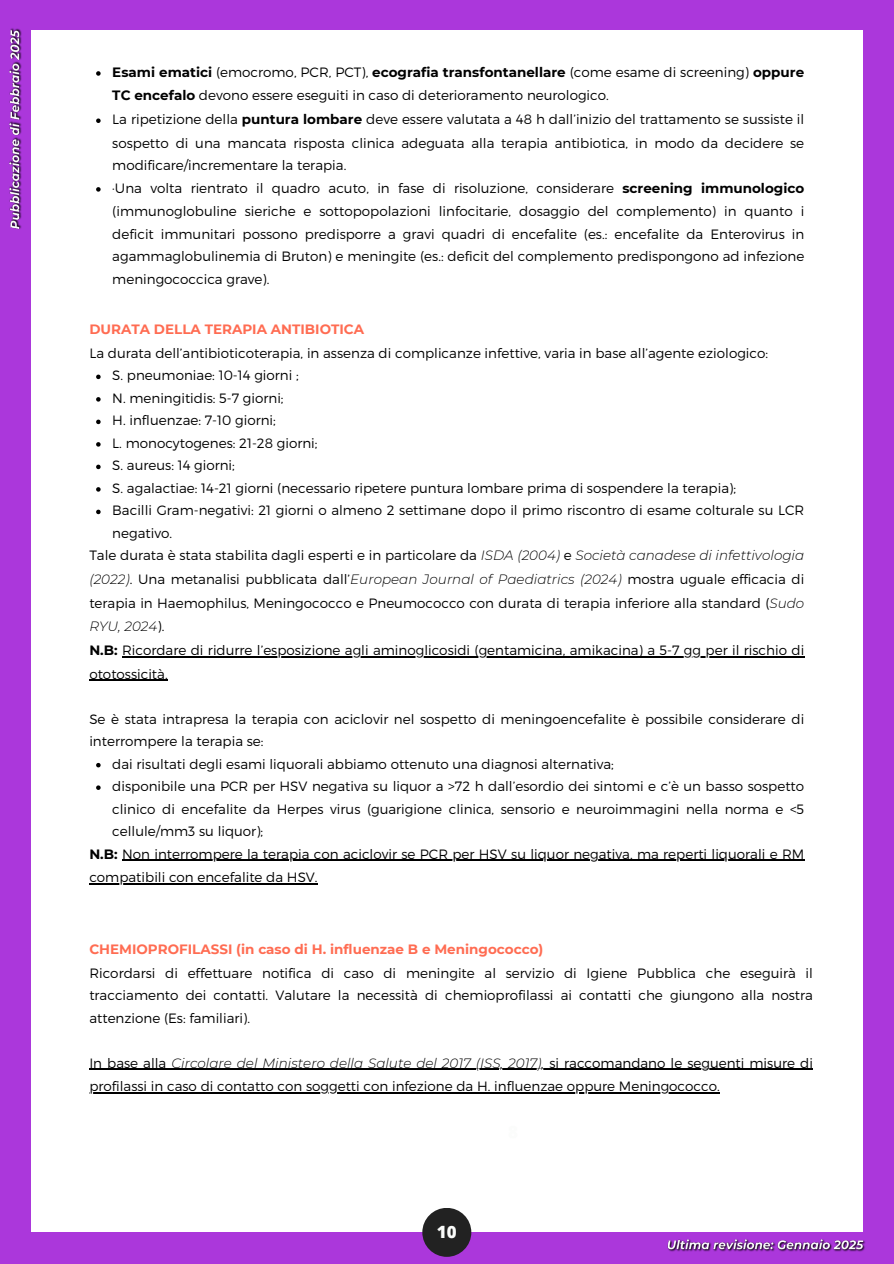
<style>
.page{position:relative;width:894px;height:1264px;background:#fff}
.page>*{position:absolute;margin:0;border:0;box-sizing:border-box;transform-origin:0 0}
.t1{font:800 16.95px "Open Sans";color:#fbfcfb}
.t2{font:300 13.5px/22.8px "Montserrat";color:#000}
.t3{font:italic 300 13.5px "Montserrat";color:#000}
.s1{font-weight:700}
.s2{font-weight:700;color:#ff6c52}
.s3{font-style:italic}
.s4{font-style:normal}
</style>
<div class="page">
<div style="left:0;top:0;width:893px;height:1263px;background:#ab37db"></div>
<div style="left:31px;top:30px;width:831px;height:1201px;background:#fff"></div>
<div style="left:422px;top:1207px;width:49px;height:49px;background:#222;border-radius:50%"></div>
<img style="left:9px;top:28px;width:13px;height:201px">
<svg style="left:96px;top:71px;width:5px;height:5px"></svg>
<svg style="left:96px;top:118px;width:5px;height:5px"></svg>
<svg style="left:96px;top:187px;width:5px;height:5px"></svg>
<svg style="left:96px;top:374px;width:5px;height:5px"></svg>
<svg style="left:96px;top:397px;width:5px;height:4px"></svg>
<svg style="left:96px;top:419px;width:5px;height:5px"></svg>
<svg style="left:96px;top:442px;width:5px;height:4px"></svg>
<svg style="left:96px;top:464px;width:5px;height:5px"></svg>
<svg style="left:96px;top:487px;width:5px;height:4px"></svg>
<svg style="left:96px;top:509px;width:5px;height:5px"></svg>
<hr style="left:122px;top:656px;width:682px;height:1px;background:#000">
<hr style="left:89px;top:679px;width:79px;height:1px;background:#000">
<svg style="left:96px;top:763px;width:5px;height:4px"></svg>
<svg style="left:96px;top:785px;width:5px;height:5px"></svg>
<hr style="left:122px;top:859px;width:682px;height:1px;background:#000">
<hr style="left:89px;top:883px;width:228px;height:1px;background:#000">
<img style="left:667px;top:1239px;width:198px;height:13px">
<hr style="left:89px;top:1068px;width:82px;height:2px;background:#000">
<hr style="left:171px;top:1068px;width:373px;height:2px;background:#000">
<hr style="left:544px;top:1068px;width:268px;height:2px;background:#000">
<hr style="left:89px;top:1092px;width:630px;height:1px;background:#000">
<p class="t2" style="left:112px;top:59px;width:693px;line-height:23.7px"><span class="s1">Esami ematici</span> (emocromo, PCR, PCT), <span class="s1">ecografia transfontanellare</span> (come esame di screening) <span class="s1">oppure<br>TC encefalo</span> devono essere eseguiti in caso di deterioramento neurologico.</p>
<h1 class="t2" style="left:112px;top:107px;width:693px;text-align:justify">La ripetizione della <span class="s1">puntura lombare</span> deve essere valutata a 48 h dall’inizio del trattamento se sussiste il sospetto di una mancata risposta clinica adeguata alla terapia antibiotica, in modo da decidere se modificare/incrementare la terapia.</h1>
<p class="t2" style="left:112px;top:176px;width:693px;text-align:justify">·Una volta rientrato il quadro acuto, in fase di risoluzione, considerare <span class="s1">screening immunologico </span>(immunoglobuline sieriche e sottopopolazioni linfocitarie, dosaggio del complemento) in quanto i deficit immunitari possono predisporre a gravi quadri di encefalite (es.: encefalite da Enterovirus in agammaglobulinemia di Bruton) e meningite (es.: deficit del complemento predispongono ad infezione meningococcica grave).</p>
<p class="t2" style="left:89px;top:317px;width:680px;line-height:23.7px"><span class="s2">DURATA DELLA TERAPIA ANTIBIOTICA<br></span>La durata dell’antibioticoterapia, in assenza di complicanze infettive, varia in base all’agente eziologico:</p>
<p class="t2" style="left:112px;top:363px;width:188px">S. pneumoniae: 10-14 giorni ;</p>
<p class="t2" style="left:112px;top:386px;width:173px">N. meningitidis: 5-7 giorni;</p>
<p class="t2" style="left:112px;top:408px;width:165px">H. influenzae: 7-10 giorni;</p>
<p class="t2" style="left:112px;top:431px;width:207px">L. monocytogenes: 21-28 giorni;</p>
<p class="t2" style="left:112px;top:453px;width:124px">S. aureus: 14 giorni;</p>
<h1 class="t2" style="left:112px;top:476px;width:625px">S. agalactiae: 14-21 giorni (necessario ripetere puntura lombare prima di sospendere la terapia);</h1>
<h1 class="t2" style="left:112px;top:498px;width:693px">Bacilli Gram-negativi: 21 giorni o almeno 2 settimane dopo il primo riscontro di esame colturale su LCR negativo.</h1>
<p class="t2" style="left:89px;top:543px;width:716px;line-height:23.7px">Tale durata è stata stabilita dagli esperti e in particolare da <span class="s3">ISDA (2004)</span> e <span class="s3">Società canadese di infettivologia (2022)</span>. Una metanalisi pubblicata dall’<span class="s3">European Journal of Paediatrics (2024)</span> mostra uguale efficacia di terapia in Haemophilus, Meningococco e Pneumococco con durata di terapia inferiore alla standard (<span class="s3">Sudo RYU, 2024</span>).<br><span class="s1">N.B:</span> Ricordare di ridurre l’esposizione agli aminoglicosidi (gentamicina, amikacina) a 5-7 gg per il rischio di</p>
<p class="t2" style="left:89px;top:661px;width:80px">ototossicità.</p>
<p class="t2" style="left:89px;top:706px;width:716px">Se è stata intrapresa la terapia con aciclovir nel sospetto di meningoencefalite è possibile considerare di</p>
<p class="t2" style="left:89px;top:729px;width:176px">interrompere la terapia se:</p>
<p class="t2" style="left:112px;top:751px;width:503px">dai risultati degli esami liquorali abbiamo ottenuto una diagnosi alternativa;</p>
<p class="t2" style="left:112px;top:774px;width:693px">disponibile una PCR per HSV negativa su liquor a &gt;72 h dall’esordio dei sintomi e c’è un basso sospetto</p>
<p class="t2" style="left:112px;top:796px;width:693px">clinico di encefalite da Herpes virus (guarigione clinica, sensorio e neuroimmagini nella norma e &lt;5</p>
<p class="t2" style="left:112px;top:819px;width:152px">cellule/mm3 su liquor);</p>
<p class="t2" style="left:89px;top:841px;width:716px"><span class="s1">N.B:</span> Non interrompere la terapia con aciclovir se PCR per HSV su liquor negativa, ma reperti liquorali e RM</p>
<h1 class="t2" style="left:89px;top:865px;width:230px">compatibili con encefalite da HSV.</h1>
<h1 class="t2" style="left:89px;top:937px;width:724px"><span class="s2">CHEMIOPROFILASSI (in caso di H. influenzae B e Meningococco)<br></span>Ricordarsi di effettuare notifica di caso di meningite al servizio di Igiene Pubblica che eseguirà il tracciamento dei contatti. Valutare la necessità di chemioprofilassi ai contatti che giungono alla nostra attenzione (Es: familiari).</h1>
<p class="t3" style="left:89px;top:1054px;width:724px"><span class="s4">In base alla</span> Circolare del Ministero della Salute del 2017 (ISS, 2017), <span class="s4">si raccomandano le seguenti misure di</span></p>
<p class="t2" style="left:89px;top:1074px;width:631px">profilassi in caso di contatto con soggetti con infezione da H. influenzae oppure Meningococco.</p>
<p class="t1" style="left:437px;top:1219px;width:21px">10</p>
</div>
